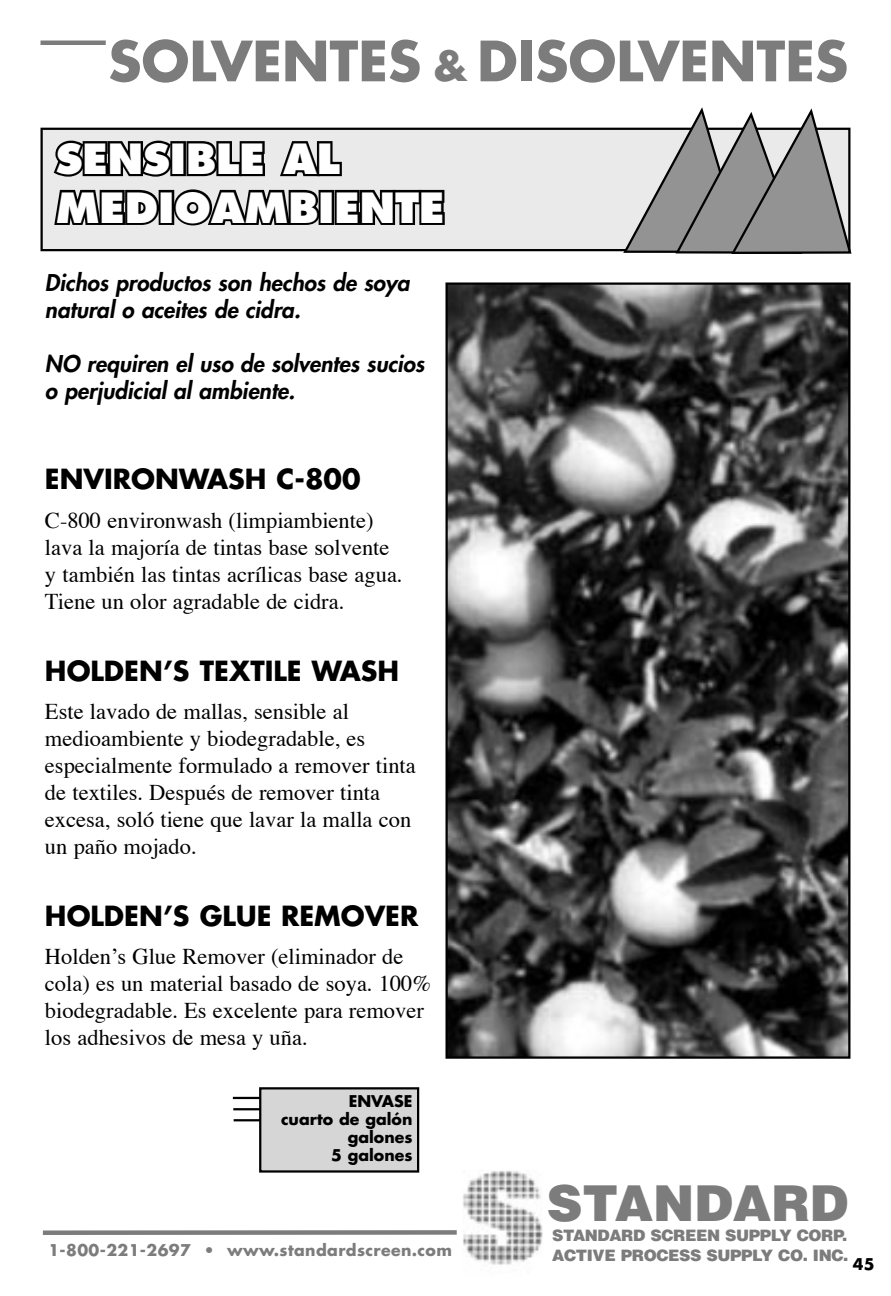
<style>
.page{position:relative;width:891px;height:1296px;background:#fff}
.page>*{position:absolute;margin:0;border:0;box-sizing:border-box;transform-origin:0 0}
.t1{font:700 54px "Futura";color:#7c7c7c}
.t2{font:900 49.5px "Helvetica";color:#7c7c7c}
.t3{font:800 40.5px/48.8px "Futura";color:#fff}
.t4{font:700 27px "Futura";color:#000}
.t5{font:22.5px/27px "Times";color:#000}
.t6{font:italic 800 22.5px/27px "Futura";color:#000}
.t7{font:900 15.75px/20.2px "Helvetica";letter-spacing:-.025em;color:#7c7c7c}
.t8{font:700 15.75px "Futura";letter-spacing:.025em;color:#7c7c7c}
.t9{font:700 15.75px/18px "Futura";color:#000;text-align:right}
.s1{font-size:40.5px}
</style>
<div class="page">
<div style="left:40px;top:127px;width:582px;height:123px;background:#eaeaea"></div>
<svg style="left:445px;top:282px;width:406px;height:776px;background:#505050"></svg>
<img style="left:463px;top:1171px;width:79px;height:94px">
<div style="left:43px;top:1230px;width:414px;height:5px;background:#7c7c7c"></div>
<div style="left:41px;top:40px;width:65px;height:5px;background:#7c7c7c"></div>
<svg style="left:51px;top:138px;width:123px;height:41px;background:#717171"></svg>
<div style="left:170px;top:141px;width:16px;height:35px;border:5px solid #000"></div>
<svg style="left:184px;top:139px;width:83px;height:39px;background:#6b6b6b"></svg>
<svg style="left:277px;top:139px;width:67px;height:39px;background:#8a8a8a"></svg>
<svg style="left:52px;top:188px;width:109px;height:40px;background:#747474"></svg>
<div style="left:159px;top:190px;width:15px;height:35px;border:5px solid #000"></div>
<svg style="left:172px;top:187px;width:150px;height:41px;background:#7a7a7a"></svg>
<div style="left:319px;top:190px;width:15px;height:35px;border:5px solid #000"></div>
<svg style="left:332px;top:188px;width:115px;height:39px;background:#686868"></svg>
<svg style="left:622px;top:107px;width:230px;height:147px;background:#a8a8a8"></svg>
<hr style="left:233px;top:1108px;width:71px;height:2px;background:#000">
<hr style="left:234px;top:1119px;width:70px;height:2px;background:#000">
<hr style="left:233px;top:1097px;width:70px;height:2px;background:#000">
<svg style="left:258px;top:1087px;width:162px;height:84px;background:#c9c9c9"></svg>
<h1 class="t1" style="left:108px;top:25px;width:742px">SOLVENTES <span class="s1">&amp;</span> DISOLVENTES</h1>
<h3 class="t3" style="left:56px;top:134px;width:390px">SENSIBLE AL<br>MEDIOAMBIENTE</h3>
<p class="t6" style="left:45px;top:269px;width:366px">Dichos productos son hechos de soya natural o aceites de cidra.</p>
<p class="t6" style="left:45px;top:350px;width:381px">NO requiren el uso de solventes sucios o perjudicial al ambiente.</p>
<p class="t4" style="left:45px;top:461px;width:317px">ENVIRONWASH C-800</p>
<p class="t5" style="left:45px;top:508px;width:359px">C-800 environwash (limpiambiente) lava la majoría de tintas base solvente y también las tintas acrílicas base agua.<br>Tiene un olor agradable de cidra.</p>
<p class="t4" style="left:45px;top:652px;width:356px">HOLDEN’S TEXTILE WASH</p>
<p class="t5" style="left:45px;top:699px;width:372px">Este lavado de mallas, sensible al medioambiente y biodegradable, es especialmente formulado a remover tinta de textiles. Después de remover tinta excesa, soló tiene que lavar la malla con un paño mojado.</p>
<p class="t4" style="left:45px;top:898px;width:375px">HOLDEN’S GLUE REMOVER</p>
<p class="t5" style="left:45px;top:944px;width:388px">Holden’s Glue Remover (eliminador de cola) es un material basado de soya. 100% biodegradable. Es excelente para remover los adhesivos de mesa y uña.</p>
<p class="t9" style="left:281px;top:1091px;width:133px">ENVASE<br>cuarto de galón galones<br>5 galones</p>
<p class="t8" style="left:48px;top:1240px;width:405px">1-800-221-2697 • www.standardscreen.com</p>
<h2 class="t2" style="left:547px;top:1171px;width:303px">STANDARD</h2>
<p class="t7" style="left:552px;top:1225px;width:298px">STANDARD SCREEN SUPPLY CORP.<br>ACTIVE PROCESS SUPPLY CO. INC.</p>
<p class="t9" style="left:853px;top:1255px;width:24px">45</p>
</div>
